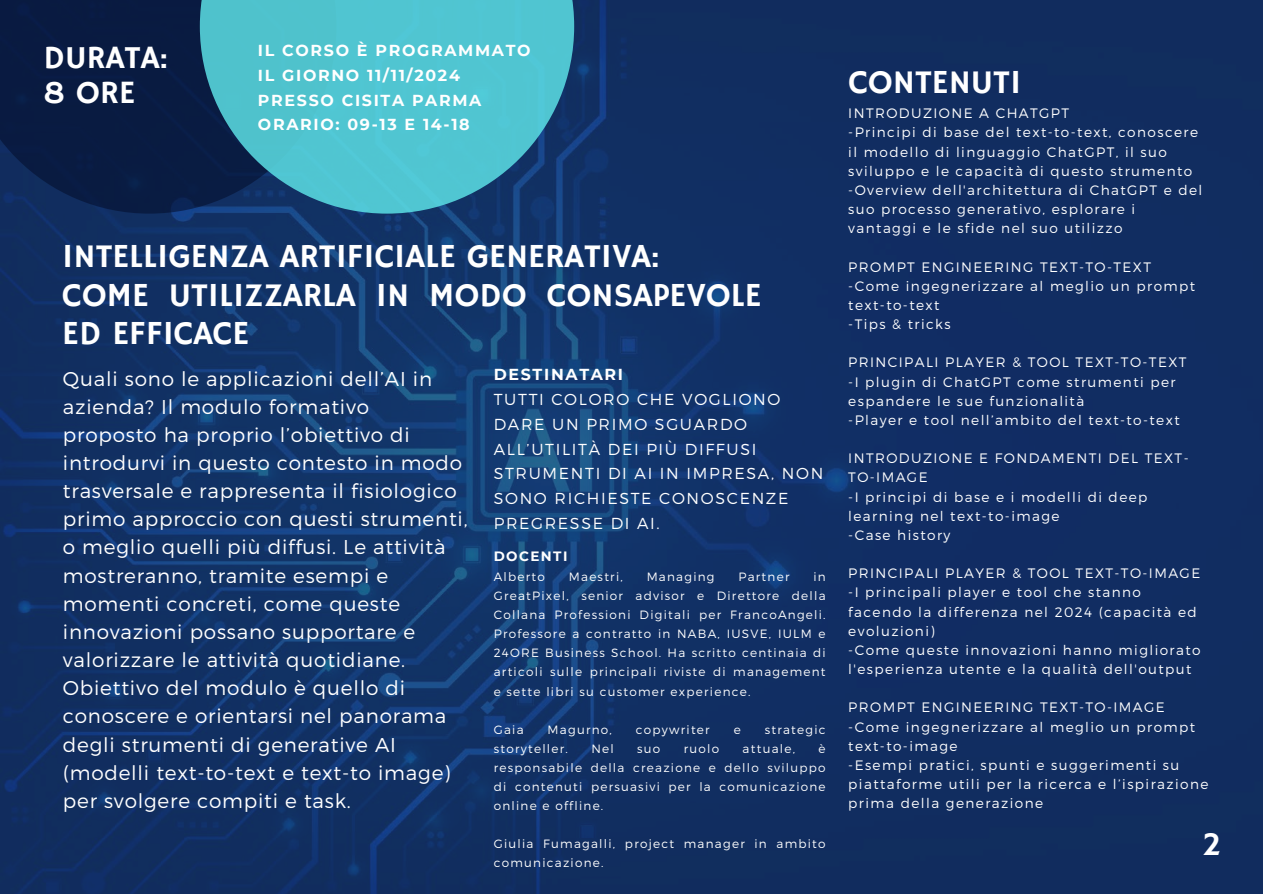
<style>
.page{position:relative;width:1263px;height:894px;background:#fff}
.page>*{position:absolute;margin:0;border:0;box-sizing:border-box;transform-origin:0 0}
.t1{font:33.6px/38.2px "Hammersmith One";color:#fff}
.t2{font:32.4px/35.4px "Hammersmith One";color:#fff}
.t3{font:300 19.95px/28.2px "Montserrat";letter-spacing:.04em;color:#fff}
.t4{font:300 15.9px/24.8px "Montserrat";letter-spacing:.105em;color:#fff}
.t5{font:700 15.9px/24.8px "Montserrat";letter-spacing:.105em;color:#fff}
.t6{font:300 13.65px/19.2px "Montserrat";letter-spacing:.105em;color:#fff}
.t7{font:700 13.5px "Montserrat";letter-spacing:.105em;color:#fff}
.t8{font:300 12px/19px "Montserrat";letter-spacing:.105em;color:#fff;text-align:justify}
.s1{font-weight:700}
</style>
<div class="page">
<img style="left:0;top:0;width:1263px;height:893px">
<svg style="left:0;top:0;width:200px;height:213px;background:#091c44"></svg>
<svg style="left:200px;top:0;width:374px;height:213px;background:#43a8bb"></svg>
<h1 class="t2" style="left:44px;top:41px;width:126px">DURATA:<br>8 ORE</h1>
<h3 class="t5" style="left:258px;top:38px;width:274px">IL CORSO È PROGRAMMATO<br>IL GIORNO 11/11/2024<br>PRESSO CISITA PARMA<br>ORARIO: 09-13 E 14-18</h3>
<p class="t1" style="left:62px;top:239px;width:701px">INTELLIGENZA ARTIFICIALE GENERATIVA:<br>COME UTILIZZARLA IN MODO CONSAPEVOLE<br>ED EFFICACE</p>
<p class="t3" style="left:63px;top:363px;width:406px">Quali sono le applicazioni dell’AI in azienda? Il modulo formativo proposto ha proprio l’obiettivo di introdurvi in questo contesto in modo trasversale e rappresenta il fisiologico primo approccio con questi strumenti, o meglio quelli più diffusi. Le attività mostreranno, tramite esempi e momenti concreti, come queste innovazioni possano supportare e valorizzare le attività quotidiane.<br>Obiettivo del modulo è quello di conoscere e orientarsi nel panorama degli strumenti di generative AI (modelli text-to-text e text-to image) per svolgere compiti e task.</p>
<h1 class="t4" style="left:494px;top:361px;width:331px"><span class="s1">DESTINATARI<br></span>TUTTI COLORO CHE VOGLIONO<br>DARE UN PRIMO SGUARDO<br>ALL’UTILITÀ DEI PIÙ DIFFUSI<br>STRUMENTI DI AI IN IMPRESA, NON<br>SONO RICHIESTE CONOSCENZE<br>PREGRESSE DI AI.</h1>
<p class="t7" style="left:494px;top:548px;width:75px">DOCENTI</p>
<p class="t8" style="left:494px;top:567px;width:53px">Alberto</p>
<p class="t8" style="left:569px;top:567px;width:56px">Maestri,</p>
<p class="t8" style="left:647px;top:567px;width:69px">Managing</p>
<p class="t8" style="left:738px;top:567px;width:53px">Partner</p>
<p class="t8" style="left:494px;top:567px;width:333px;text-indent:320px">in GreatPixel, senior advisor e Direttore della Collana Professioni Digitali per FrancoAngeli.<br>Professore a contratto in NABA, IUSVE, IULM e 24ORE Business School. Ha scritto centinaia di articoli sulle principali riviste di management e sette libri su customer experience.</p>
<p class="t8" style="left:494px;top:719px;width:31px">Gaia</p>
<p class="t8" style="left:548px;top:719px;width:66px">Magurno,</p>
<p class="t8" style="left:636px;top:719px;width:75px">copywriter</p>
<p class="t8" style="left:734px;top:719px;width:9px">e</p>
<p class="t8" style="left:765px;top:719px;width:62px">strategic</p>
<p class="t8" style="left:494px;top:738px;width:76px">storyteller.</p>
<p class="t8" style="left:591px;top:738px;width:24px">Nel</p>
<p class="t8" style="left:637px;top:738px;width:25px">suo</p>
<p class="t8" style="left:684px;top:738px;width:37px">ruolo</p>
<p class="t8" style="left:743px;top:738px;width:54px">attuale,</p>
<p class="t8" style="left:494px;top:738px;width:333px;text-indent:325px">è responsabile della creazione e dello sviluppo di contenuti persuasivi per la comunicazione online e offline.</p>
<p class="t8" style="left:494px;top:833px;width:333px">Giulia Fumagalli, project manager in ambito comunicazione.</p>
<p class="t1" style="left:848px;top:64px;width:174px">CONTENUTI</p>
<p class="t6" style="left:848px;top:103px;width:356px">INTRODUZIONE A CHATGPT<br>-Principi di base del text-to-text, conoscere il modello di linguaggio ChatGPT, il suo sviluppo e le capacità di questo strumento -Overview dell'architettura di ChatGPT e del suo processo generativo, esplorare i vantaggi e le sfide nel suo utilizzo</p>
<p class="t6" style="left:848px;top:256px;width:348px">PROMPT ENGINEERING TEXT-TO-TEXT -Come ingegnerizzare al meglio un prompt text-to-text<br>-Tips &amp; tricks</p>
<p class="t6" style="left:848px;top:352px;width:340px">PRINCIPALI PLAYER &amp; TOOL TEXT-TO-TEXT -I plugin di ChatGPT come strumenti per espandere le sue funzionalità<br>-Player e tool nell’ambito del text-to-text</p>
<p class="t6" style="left:848px;top:448px;width:342px">INTRODUZIONE E FONDAMENTI DEL TEXT-<br>TO-IMAGE<br>-I principi di base e i modelli di deep learning nel text-to-image<br>-Case history</p>
<p class="t6" style="left:848px;top:563px;width:354px">PRINCIPALI PLAYER &amp; TOOL TEXT-TO-IMAGE -I principali player e tool che stanno facendo la differenza nel 2024 (capacità ed evoluzioni)<br>-Come queste innovazioni hanno migliorato l'esperienza utente e la qualità dell'output</p>
<p class="t6" style="left:848px;top:697px;width:362px">PROMPT ENGINEERING TEXT-TO-IMAGE -Come ingegnerizzare al meglio un prompt text-to-image<br>-Esempi pratici, spunti e suggerimenti su piattaforme utili per la ricerca e l’ispirazione prima della generazione</p>
<h4 class="t1" style="left:1202px;top:826px;width:21px">2</h4>
</div>
